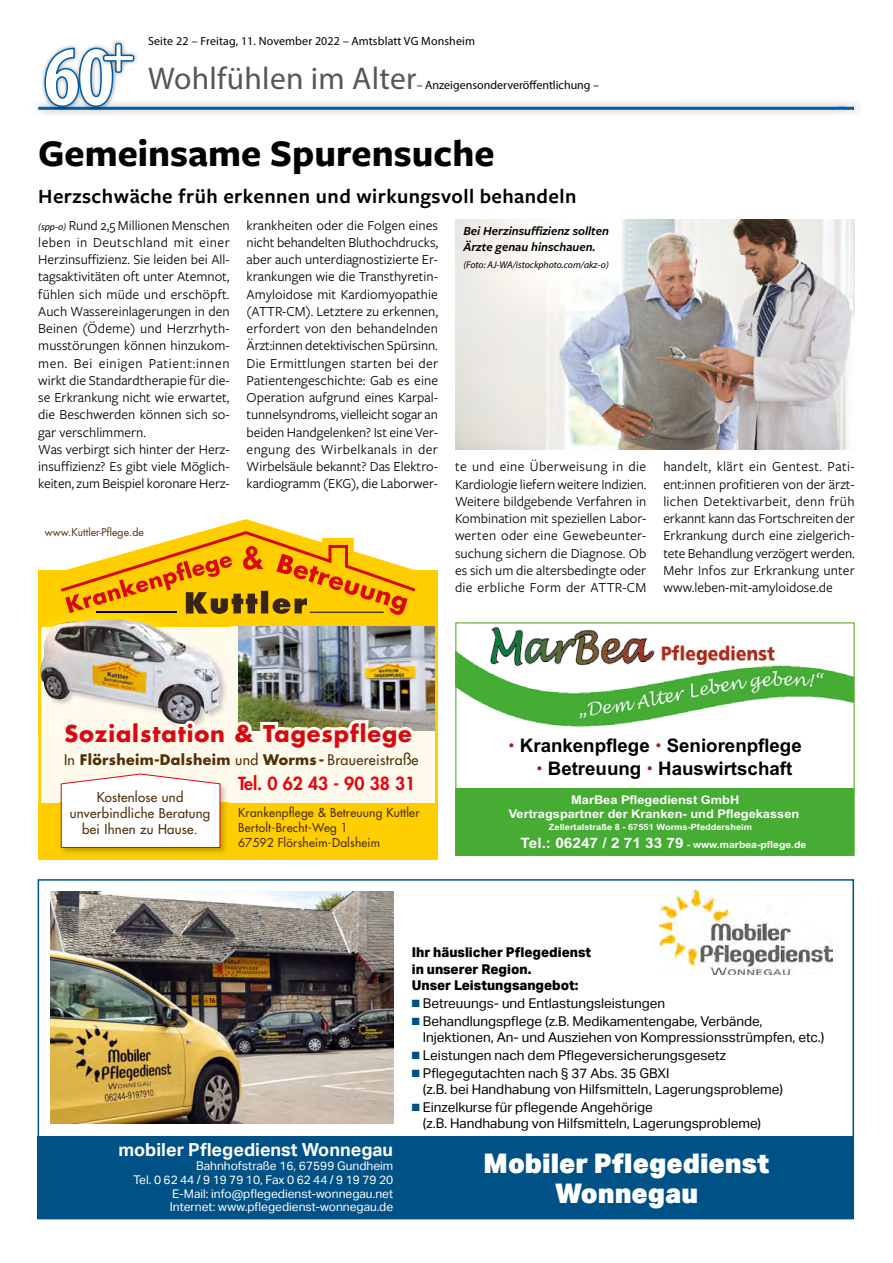
<style>
.page{position:relative;width:893px;height:1263px;background:#fff}
.page>*{position:absolute;margin:0;border:0;box-sizing:border-box;transform-origin:0 0}
.t1{font:700 39px "Freight Sans Pro";color:#000}
.t2{font:31.5px "Myriad Pro";letter-spacing:.01em;color:#575756}
.t3{font:900 27px/30px "Aktiv Grotesk";color:#fff;text-align:center}
.t4{font:700 22.5px "Futura";letter-spacing:.04em;color:#d90912}
.t5{font:600 21px "Freight Sans Pro";letter-spacing:.02em;color:#000}
.t6{font:700 18.75px "Arial";color:#000}
.t7{font:700 18px "Aktiv Grotesk";color:#fff}
.t8{font:800 17.55px "Futura";color:#e30613}
.t9{font:14.25px/17.2px "Freight Sans Pro";color:#000;text-align:justify}
.t10{font:700 14.25px "Futura";letter-spacing:.02em;color:#51300a}
.t11{font:13.5px/16.2px "Aktiv Grotesk";color:#000}
.t12{font:800 13.5px/16.2px "Aktiv Grotesk";color:#000}
.t13{font:13.2px/15.9px "Futura";letter-spacing:.02em;color:#51300a;text-align:center}
.t14{font:italic 600 12.75px/16.5px "Freight Sans Pro";color:#000}
.t15{font:12px/13.8px "Aktiv Grotesk";color:#fff;text-align:right}
.t16{font:12px "Myriad Pro";letter-spacing:.005em;color:#000}
.t17{font:12px/15px "Futura";letter-spacing:.02em;color:#51300a}
.t18{font:700 12px/14.4px "Arial";color:#fff;text-align:center;scale:1.07 1}
.t19{font:10.5px "Futura";color:#51300a}
.t20{font:700 9.75px "Arial";color:#fff;scale:1.07 1}
.t21{font:italic 9.75px "Myriad Pro";color:#000}
.t22{font:700 8.7px "Arial";color:#fff;scale:1.07 1}
.s1{font-family:"Myriad Pro";font-style:italic;font-size:9.75px}
.s2{font-weight:400}
.s3{font-family:"Helvetica";font-weight:400;color:#a42422}
.s4{font-size:14.4px}
.s5{color:#005186}
</style>
<div class="page">
<div style="left:31px;top:99px;width:830px;height:18px;background:#f2f2f2"></div>
<div style="left:98px;top:38px;width:41px;height:40px;background:#000;opacity:.4"></div>
<svg style="left:38px;top:42px;width:817px;height:69px"></svg>
<img style="left:38px;top:626px;width:400px;height:233px">
<svg style="left:38px;top:519px;width:400px;height:107px"></svg>
<img style="left:97px;top:612px;width:80px;height:1px">
<img style="left:38px;top:622px;width:193px;height:113px">
<img style="left:41px;top:625px;width:187px;height:107px">
<img style="left:40px;top:619px;width:181px;height:105px">
<svg style="left:57px;top:717px;width:362px;height:37px"></svg>
<div style="left:38px;top:1136px;width:816px;height:83px;background:#005186"></div>
<img style="left:50px;top:892px;width:343px;height:232px">
<img style="left:660px;top:890px;width:173px;height:85px">
<img style="left:457px;top:627px;width:396px;height:100px">
<div style="left:455px;top:788px;width:399px;height:68px;background:#46ac34"></div>
<div style="left:455px;top:622px;width:400px;height:234px;border:1px solid #5dab31"></div>
<img style="left:455px;top:220px;width:399px;height:230px">
<p class="t16" style="left:148px;top:34px;width:328px">Seite 22 – Freitag, 11. November 2022 – Amtsblatt VG Monsheim</p>
<h2 class="t2" style="left:148px;top:59px;width:270px">Wohlfühlen im Alter</h2>
<p class="t16" style="left:417px;top:78px;width:184px">– Anzeigensonderveröffentlichung –</p>
<h1 class="t1" style="left:38px;top:126px;width:458px">Gemeinsame Spurensuche</h1>
<h3 class="t5" style="left:38px;top:181px;width:540px">Herzschwäche früh erkennen und wirkungsvoll behandeln</h3>
<p class="t9" style="left:38px;top:216px;width:193px;text-align:left"><span class="s1">(spp-o)</span> Rund 2,5 Millionen Menschen leben in Deutschland mit einer Herzinsuffizienz. Sie leiden bei All&shy;tagsaktivitäten oft unter Atemnot, fühlen sich müde und erschöpft.<br>Auch Wassereinlagerungen in den Beinen (Ödeme) und Herzrhyth&shy;musstörungen können hinzukom&shy;men. Bei einigen Patient:innen wirkt die Standardtherapie für die&shy;se Erkrankung nicht wie erwartet, die Beschwerden können sich so&shy;gar verschlimmern.<br>Was verbirgt sich hinter der Herz&shy;insuffizienz? Es gibt viele Möglich&shy;keiten, zum Beispiel koronare Herz-</p>
<p class="t9" style="left:247px;top:216px;width:193px">krankheiten oder die Folgen eines nicht behandelten Bluthochdrucks, aber auch unterdiagnostizierte Er&shy;krankungen wie die Transthyretin-Amyloidose mit Kardiomyopathie (ATTR-CM). Letztere zu erkennen, erfordert von den behandelnden Ärzt:innen detektivischen Spürsinn.<br>Die Ermittlungen starten bei der Patientengeschichte: Gab es eine Operation aufgrund eines Karpal&shy;tunnelsyndroms, vielleicht sogar an beiden Handgelenken? Ist eine Ver&shy;engung des Wirbelkanals in der Wirbelsäule bekannt? Das Elektro&shy;kardiogramm (EKG), die Laborwer-</p>
<p class="t14" style="left:463px;top:222px;width:147px">Bei Herzinsuffizienz sollten<br>Ärzte genau hinschauen.</p>
<p class="t21" style="left:463px;top:258px;width:147px">(Foto: AJ-WA/istockphoto.com/akz-o)</p>
<p class="t9" style="left:455px;top:457px;width:193px">te und eine Überweisung in die Kardiologie liefern weitere Indizien.<br>Weitere bildgebende Verfahren in Kombination mit speziellen Labor&shy;werten oder eine Gewebeunter&shy;suchung sichern die Diagnose. Ob es sich um die altersbedingte oder die erbliche Form der ATTR-CM</p>
<p class="t9" style="left:663px;top:457px;width:193px">handelt, klärt ein Gentest. Pati&shy;ent:innen profitieren von der ärzt&shy;lichen Detektivarbeit, denn früh erkannt kann das Fortschreiten der Erkrankung durch eine zielgerich&shy;tete Behandlung verzögert werden.<br>Mehr Infos zur Erkrankung unter www.leben-mit-amyloidose.de</p>
<p class="t19" style="left:45px;top:525px;width:100px">www.Kuttler-Pflege.de</p>
<h3 class="t4" style="left:64px;top:718px;width:349px">Sozialstation &amp; Tagespflege</h3>
<p class="t10" style="left:64px;top:750px;width:356px"><span class="s2">In</span> Flörsheim-Dalsheim <span class="s2">und</span> Worms - <span class="s2">Brauereistraße</span></p>
<p class="t13" style="left:70px;top:789px;width:142px">Kostenlose und unverbindliche Beratung bei Ihnen zu Hause.</p>
<p class="t8" style="left:238px;top:772px;width:179px">Tel. 0 62 43 - 90 38 31</p>
<p class="t17" style="left:238px;top:805px;width:183px">Krankenpflege &amp; Betreuung Kuttler<br>Bertolt-Brecht-Weg 1<br>67592 Flörsheim-Dalsheim</p>
<h3 class="t6" style="left:508px;top:733px;width:295px"><span class="s3">•</span> Krankenpflege <span class="s3">•</span> Seniorenpflege</h3>
<h3 class="t6" style="left:536px;top:756px;width:258px"><span class="s3">•</span> Betreuung <span class="s3">•</span> Hauswirtschaft</h3>
<p class="t18" style="left:509px;top:793px;width:273px">MarBea Pflegedienst GmbH<br>Vertragspartner der Kranken- und Pflegekassen</p>
<p class="t22" style="left:549px;top:821px;width:191px">Zellertalstraße 8 - 67551 Worms-Pfeddersheim</p>
<p class="t20" style="left:521px;top:838px;width:268px"><span class="s4">Tel.: 06247 / 2 71 33 79</span> - www.marbea-pflege.de</p>
<p class="t12" style="left:412px;top:944px;width:181px">Ihr häuslicher Pflegedienst in unserer Region.<br>Unser Leistungsangebot:</p>
<p class="t11" style="left:412px;top:995px;width:255px"><span class="s5">■</span> Betreuungs- und Entlastungsleistungen</p>
<p class="t11" style="left:423px;top:1013px;width:403px;text-indent:-11px"><span class="s5">■</span> Behandlungspflege (z.B. Medikamentengabe, Verbände,<br>Injektionen, An- und Ausziehen von Kompressionsstrümpfen, etc.)</p>
<p class="t11" style="left:412px;top:1047px;width:316px"><span class="s5">■</span> Leistungen nach dem Pflegeversicherungsgesetz</p>
<p class="t11" style="left:423px;top:1065px;width:362px;text-indent:-11px"><span class="s5">■</span> Pflegegutachten nach § 37 Abs. 35 GBXI<br>(z.B. bei Handhabung von Hilfsmitteln, Lagerungsprobleme)</p>
<p class="t11" style="left:423px;top:1099px;width:340px;text-indent:-11px"><span class="s5">■</span> Einzelkurse für pflegende Angehörige<br>(z.B. Handhabung von Hilfsmitteln, Lagerungsprobleme)</p>
<p class="t7" style="left:118px;top:1139px;width:276px">mobiler Pflegedienst Wonnegau</p>
<p class="t15" style="left:134px;top:1159px;width:261px">Bahnhofstraße 16, 67599 Gundheim<br>Tel. 0 62 44 / 9 19 79 10, Fax 0 62 44 / 9 19 79 20<br>E-Mail: info@pflegedienst-wonnegau.net Internet: www.pflegedienst-wonnegau.de</p>
<h3 class="t3" style="left:484px;top:1147px;width:287px">Mobiler Pflegedienst<br>Wonnegau</h3>
</div>
